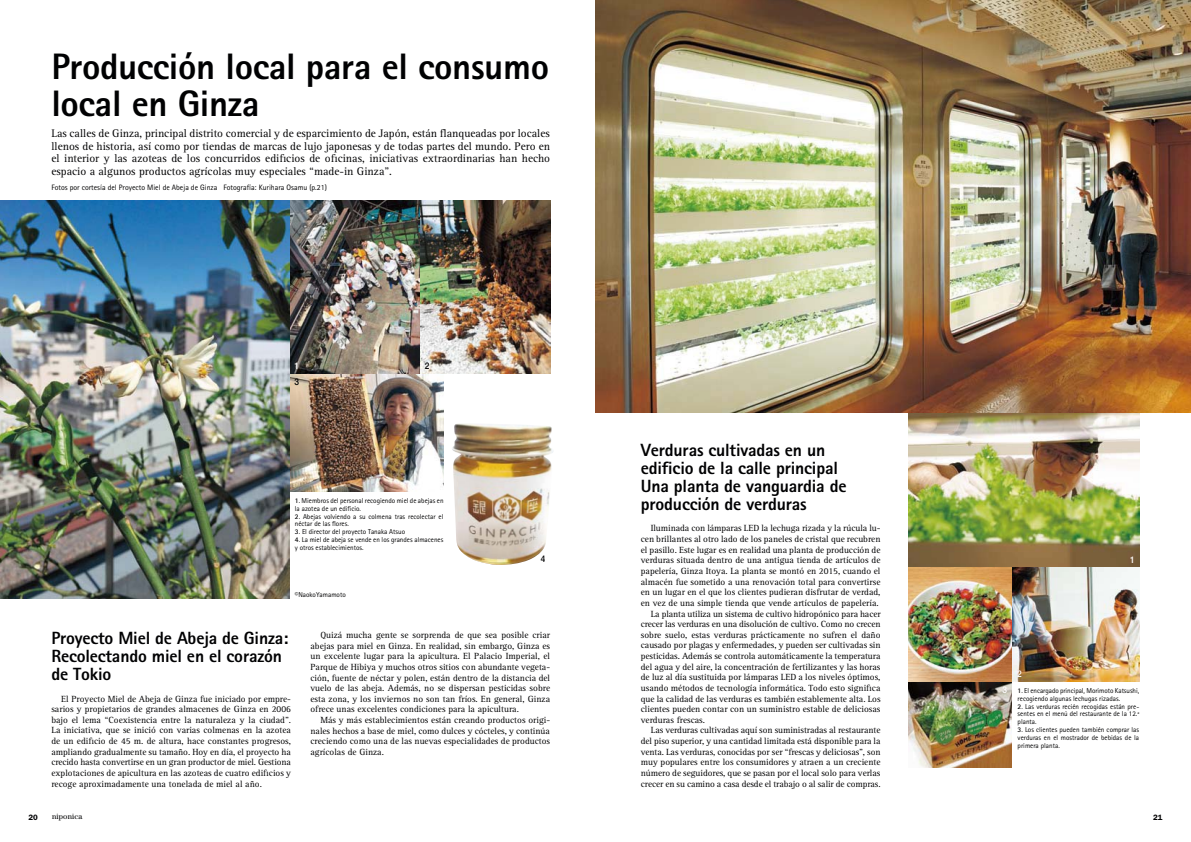
<style>
.page{position:relative;width:1191px;height:842px;background:#fff}
.page>*{position:absolute;margin:0;border:0;box-sizing:border-box;transform-origin:0 0}
.t1{font:800 36.9px/36.9px "Rotis Sans Serif";letter-spacing:-.01em;color:#000102}
.t2{font:800 17.7px/17.7px "Rotis Sans Serif";letter-spacing:-.01em;color:#000102}
.t3{font:11.3px/12.8px "Rotis Serif";color:#000102;text-align:justify}
.t4{font:9.2px/10.6px "Rotis Serif";color:#000102;text-align:justify}
.t5{font:500 9.2px "Helvetica Neue";color:#fff;scale:.9 1}
.t6{font:500 9.2px "Helvetica Neue";color:#000102;scale:.9 1}
.t7{font:7.8px "Rotis Sans Serif";color:#000102}
.t8{font:7.8px "Century";letter-spacing:.015em;color:#000102}
.t9{font:600 7.8px "Franklin Gothic";color:#000102}
.t10{font:7.1px/7.8px "Rotis Sans Serif";color:#000102}
.s1{font-weight:700}
</style>
<div class="page">
<img style="left:595px;top:0;width:596px;height:412px">
<img style="left:0;top:201px;width:289px;height:397px">
<img style="left:290px;top:201px;width:260px;height:172px">
<img style="left:290px;top:374px;width:153px;height:117px">
<img style="left:452px;top:423px;width:101px;height:142px">
<img style="left:909px;top:413px;width:230px;height:268px">
<img style="left:909px;top:682px;width:103px;height:85px">
<h1 class="t1" style="left:51px;top:52px;width:499px">Producción local para el consumo local en Ginza</h1>
<p class="t3" style="left:51px;top:128px;width:500px">Las calles de Ginza, principal distrito comercial y de esparcimiento de Japón, están flanqueadas por locales llenos de historia, así como por tiendas de marcas de lujo japonesas y de todas partes del mundo. Pero en el interior y las azoteas de los concurridos edificios de oficinas, iniciativas extraordinarias han hecho espacio a algunos productos agrícolas muy especiales “made-in Ginza”.</p>
<p class="t7" style="left:51px;top:185px;width:277px">Fotos por cortesía del Proyecto Miel de Abeja de Ginza Fotografía: Kurihara Osamu (p.21)</p>
<p class="t5" style="left:294px;top:360px;width:7px">1</p>
<p class="t6" style="left:294px;top:376px;width:7px">3</p>
<p class="t6" style="left:425px;top:360px;width:7px">2</p>
<p class="t10" style="left:295px;top:497px;width:150px"><span class="s1">1</span>. Miembros del personal recogiendo miel de abejas en la azotea de un edificio.</p>
<p class="t10" style="left:295px;top:513px;width:150px"><span class="s1">2</span>. Abejas volviendo a su colmena tras recolectar el néctar de las flores.</p>
<p class="t10" style="left:295px;top:528px;width:112px"><span class="s1">3</span>. El director del proyecto Tanaka Atsuo</p>
<p class="t10" style="left:295px;top:536px;width:150px"><span class="s1">4</span>. La miel de abeja se vende en los grandes almacenes y otros establecimientos.</p>
<p class="t10" style="left:295px;top:591px;width:52px">©NaokoYamamoto</p>
<p class="t6" style="left:541px;top:554px;width:7px">4</p>
<h2 class="t2" style="left:51px;top:631px;width:238px">Proyecto Miel de Abeja de Ginza:<br>Recolectando miel en el corazón de Tokio</h2>
<p class="t4" style="left:51px;top:694px;width:241px;text-indent:10px">El Proyecto Miel de Abeja de Ginza fue iniciado por empre&shy;sarios y propietarios de grandes almacenes de Ginza en 2006 bajo el lema “Coexistencia entre la naturaleza y la ciudad”.<br>La iniciativa, que se inició con varias colmenas en la azotea de un edificio de 45 m. de altura, hace constantes progresos, ampliando gradualmente su tamaño. Hoy en día, el proyecto ha crecido hasta convertirse en un gran productor de miel. Gestiona explotaciones de apicultura en las azoteas de cuatro edificios y recoge aproximadamente una tonelada de miel al año.</p>
<p class="t4" style="left:310px;top:630px;width:241px;text-indent:10px">Quizá mucha gente se sorprenda de que sea posible criar abejas para miel en Ginza. En realidad, sin embargo, Ginza es un excelente lugar para la apicultura. El Palacio Imperial, el Parque de Hibiya y muchos otros sitios con abundante vegeta&shy;ción, fuente de néctar y polen, están dentro de la distancia del vuelo de las abeja. Además, no se dispersan pesticidas sobre esta zona, y los inviernos no son tan fríos. En general, Ginza ofrece unas excelentes condiciones para la apicultura.</p>
<p class="t4" style="left:310px;top:715px;width:241px;text-indent:10px">Más y más establecimientos están creando productos origi&shy;nales hechos a base de miel, como dulces y cócteles, y continúa creciendo como una de las nuevas especialidades de productos agrícolas de Ginza.</p>
<h2 class="t2" style="left:641px;top:443px;width:207px">Verduras cultivadas en un edificio de la calle principal<br>Una planta de vanguardia de producción de verduras</h2>
<p class="t4" style="left:651px;top:524px;width:231px">Iluminada con lámparas LED la lechuga rizada y la rúcula lu-</p>
<p class="t4" style="left:641px;top:534px;width:241px">cen brillantes al otro lado de los paneles de cristal que recubren</p>
<p class="t4" style="left:641px;top:545px;width:241px">el pasillo. Este lugar es en realidad una planta de producción de</p>
<p class="t4" style="left:641px;top:556px;width:241px">verduras situada dentro de una antigua tienda de artículos de</p>
<p class="t4" style="left:641px;top:566px;width:241px">papelería, Ginza Itoya. La planta se montó en 2015, cuando el</p>
<p class="t4" style="left:641px;top:577px;width:241px">almacén fue sometido a una renovación total para convertirse</p>
<p class="t4" style="left:641px;top:588px;width:241px">en un lugar en el que los clientes pudieran disfrutar de verdad,</p>
<p class="t4" style="left:641px;top:598px;width:239px">en vez de una simple tienda que vende artículos de papelería.</p>
<p class="t4" style="left:651px;top:609px;width:231px">La planta utiliza un sistema de cultivo hidropónico para hacer</p>
<p class="t4" style="left:641px;top:619px;width:241px">crecer las verduras en una disolución de cultivo. Como no crecen</p>
<p class="t4" style="left:641px;top:630px;width:241px">sobre suelo, estas verduras prácticamente no sufren el daño</p>
<p class="t4" style="left:641px;top:641px;width:241px">causado por plagas y enfermedades, y pueden ser cultivadas sin</p>
<p class="t4" style="left:641px;top:651px;width:241px">pesticidas. Además se controla automáticamente la temperatura</p>
<p class="t4" style="left:641px;top:662px;width:241px">del agua y del aire, la concentración de fertilizantes y las horas</p>
<p class="t4" style="left:641px;top:673px;width:241px">de luz al día sustituida por lámparas LED a los niveles óptimos,</p>
<p class="t4" style="left:641px;top:683px;width:241px">usando métodos de tecnología informática. Todo esto significa</p>
<p class="t4" style="left:641px;top:694px;width:241px">que la calidad de las verduras es también establemente alta. Los</p>
<p class="t4" style="left:641px;top:705px;width:241px">clientes pueden contar con un suministro estable de deliciosas</p>
<p class="t4" style="left:641px;top:715px;width:66px">verduras frescas.</p>
<p class="t4" style="left:651px;top:726px;width:231px">Las verduras cultivadas aquí son suministradas al restaurante</p>
<p class="t4" style="left:641px;top:736px;width:241px">del piso superior, y una cantidad limitada está disponible para la</p>
<p class="t4" style="left:641px;top:747px;width:241px">venta. Las verduras, conocidas por ser “frescas y deliciosas”, son</p>
<p class="t4" style="left:641px;top:758px;width:241px">muy populares entre los consumidores y atraen a un creciente</p>
<p class="t4" style="left:641px;top:768px;width:241px">número de seguidores, que se pasan por el local solo para verlas</p>
<p class="t4" style="left:641px;top:779px;width:241px">crecer en su camino a casa desde el trabajo o al salir de compras.</p>
<p class="t5" style="left:1130px;top:554px;width:7px">1</p>
<p class="t5" style="left:1002px;top:684px;width:7px">3</p>
<p class="t5" style="left:1017px;top:668px;width:7px">2</p>
<p class="t10" style="left:1017px;top:687px;width:123px"><span class="s1">1</span>. El encargado principal, Morimoto Katsushi, recogiendo algunas lechugas rizadas.</p>
<p class="t10" style="left:1017px;top:703px;width:123px;text-align:justify"><span class="s1">2</span>. Las verduras recién recogidas están pre&shy;sentes en el menú del restaurante de la 12.ª planta.</p>
<p class="t10" style="left:1017px;top:726px;width:123px;text-align:justify"><span class="s1">3</span>. Los clientes pueden también comprar las verduras en el mostrador de bebidas de la primera planta.</p>
<p class="t9" style="left:28px;top:813px;width:11px">20</p>
<p class="t8" style="left:52px;top:812px;width:32px">niponica</p>
<p class="t9" style="left:1153px;top:813px;width:11px">21</p>
</div>
